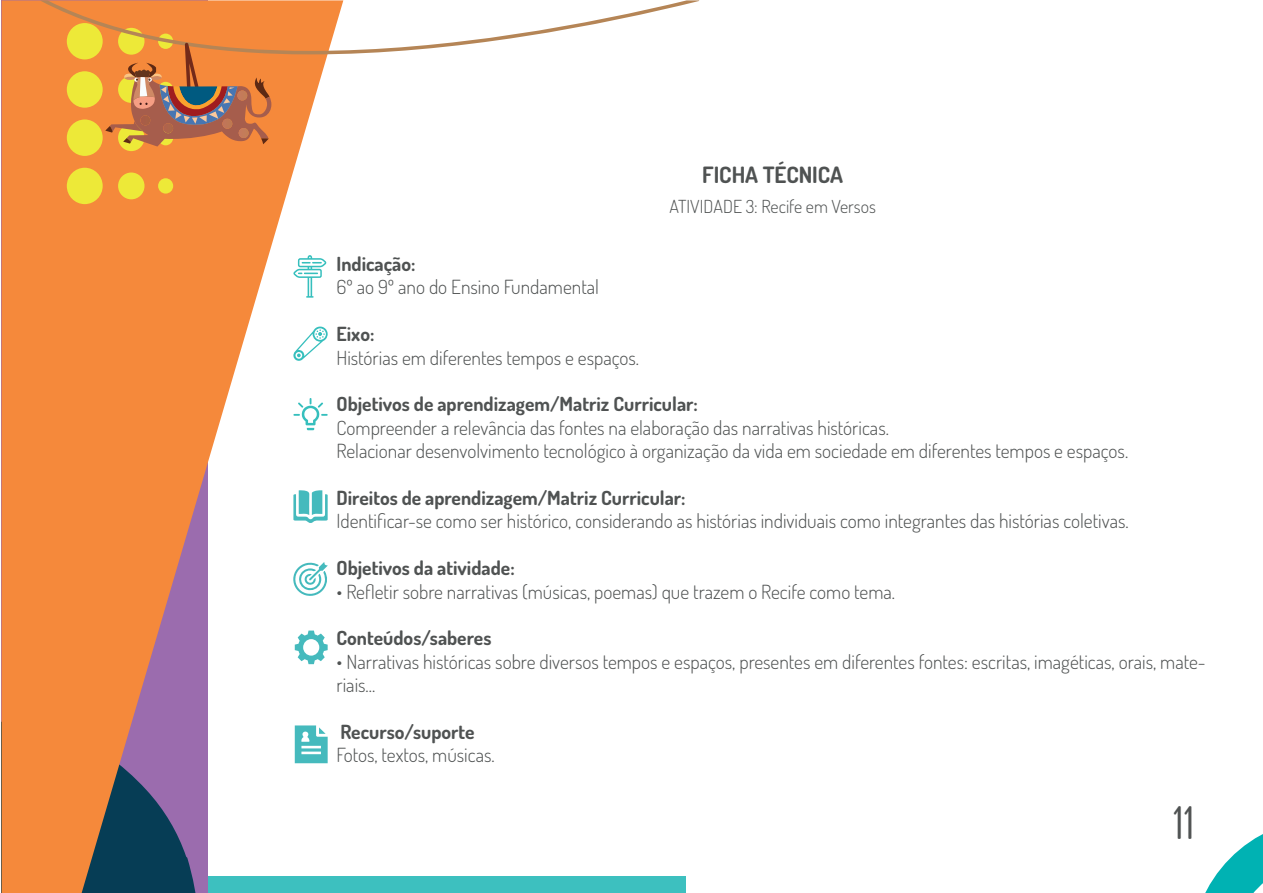
<style>
.page{position:relative;width:1263px;height:893px;background:#fff}
.page>*{position:absolute;margin:0;border:0;box-sizing:border-box;transform-origin:0 0}
.t1{font:45px "Dosis";color:#505353}
.t2{font:700 22.5px "Dosis";color:#4f5252}
.Texto_Corrido{font:300 19.5px/23.4px "Dosis";color:#4f5252}
.Negrito_Corrido{font:700 19.5px "Dosis";color:#4f5252}
.Sub_Ficha_Téc___Ativ{font:300 18px "Dosis";color:#4f5252}
</style>
<div class="page">
<div style="left:2px;top:877px;width:684px;height:16px;background:#3dc0bf"></div>
<svg style="left:1205px;top:834px;width:58px;height:59px"></svg>
<svg style="left:2px;top:0;width:341px;height:893px;fill:#f5893b"></svg>
<div style="left:67px;top:119px;width:36px;height:37px;background:#ede938;border-radius:50%"></div>
<div style="left:118px;top:124px;width:27px;height:27px;background:#ede938;border-radius:50%"></div>
<div style="left:67px;top:168px;width:36px;height:36px;background:#ede938;border-radius:50%"></div>
<div style="left:118px;top:173px;width:27px;height:26px;background:#ede938;border-radius:50%"></div>
<div style="left:158px;top:178px;width:15px;height:16px;background:#ede938;border-radius:50%"></div>
<svg style="left:41px;top:0;width:658px;height:145px"></svg>
<svg style="left:293px;top:255px;width:34px;height:43px"></svg>
<svg style="left:293px;top:326px;width:35px;height:35px"></svg>
<svg style="left:293px;top:398px;width:35px;height:32px"></svg>
<svg style="left:293px;top:562px;width:35px;height:35px"></svg>
<svg style="left:295px;top:631px;width:33px;height:33px"></svg>
<svg style="left:295px;top:725px;width:33px;height:38px"></svg>
<svg style="left:293px;top:490px;width:35px;height:33px"></svg>
<p class="t2" style="left:702px;top:160px;width:143px">FICHA TÉCNICA</p>
<p class="Sub_Ficha_Téc___Ativ" style="left:669px;top:194px;width:208px">ATIVIDADE 3: Recife em Versos</p>
<p class="Negrito_Corrido" style="left:336px;top:251px;width:81px">Indicação:</p>
<p class="Texto_Corrido" style="left:336px;top:275px;width:264px">6º ao 9º ano do Ensino Fundamental</p>
<p class="Negrito_Corrido" style="left:336px;top:321px;width:39px">Eixo:</p>
<p class="Texto_Corrido" style="left:336px;top:345px;width:304px">Histórias em diferentes tempos e espaços.</p>
<p class="Negrito_Corrido" style="left:336px;top:392px;width:363px">Objetivos de aprendizagem/Matriz Curricular:</p>
<p class="Texto_Corrido" style="left:336px;top:415px;width:554px">Compreender a relevância das fontes na elaboração das narrativas históricas.</p>
<p class="Texto_Corrido" style="left:336px;top:439px;width:793px">Relacionar desenvolvimento tecnológico à organização da vida em sociedade em diferentes tempos e espaços.</p>
<p class="Negrito_Corrido" style="left:336px;top:485px;width:351px">Direitos de aprendizagem/Matriz Curricular:</p>
<p class="Texto_Corrido" style="left:336px;top:509px;width:794px">Identificar-se como ser histórico, considerando as histórias individuais como integrantes das histórias coletivas.</p>
<p class="Negrito_Corrido" style="left:336px;top:555px;width:180px">Objetivos da atividade:</p>
<p class="Texto_Corrido" style="left:336px;top:579px;width:560px">• Refletir sobre narrativas (músicas, poemas) que trazem o Recife como tema.</p>
<p class="Negrito_Corrido" style="left:336px;top:626px;width:156px">Conteúdos/saberes</p>
<p class="Texto_Corrido" style="left:336px;top:649px;width:871px">• Narrativas históricas sobre diversos tempos e espaços, presentes em diferentes fontes: escritas, imagéticas, orais, mate&shy;riais...</p>
<p class="Negrito_Corrido" style="left:340px;top:719px;width:136px">Recurso/suporte</p>
<p class="Texto_Corrido" style="left:336px;top:743px;width:160px">Fotos, textos, músicas.</p>
<h1 class="t1" style="left:1173px;top:793px;width:22px">11</h1>
</div>
